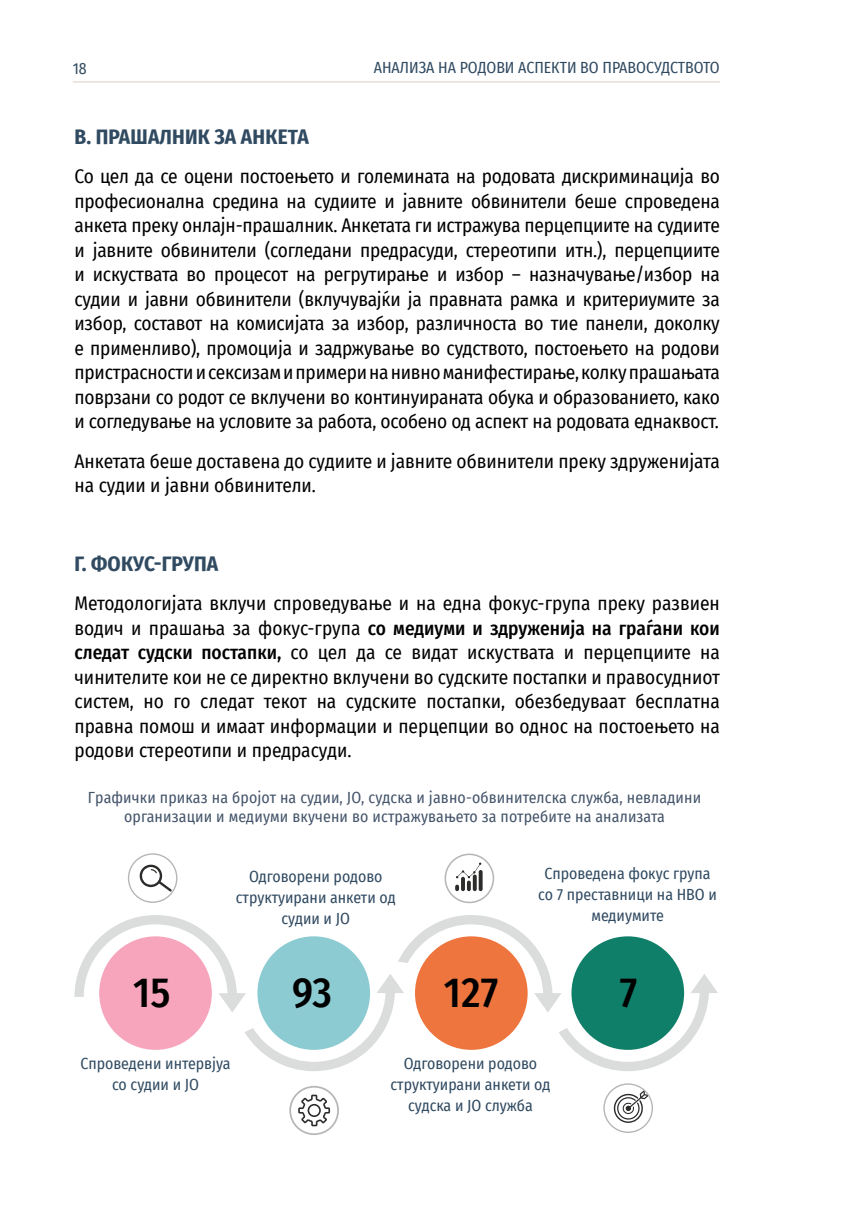
<style>
.page{position:relative;width:844px;height:1216px;background:#fff}
.page>*{position:absolute;margin:0;border:0;box-sizing:border-box;transform-origin:0 0}
.t1{font:500 42px "Fira Sans Condensed";letter-spacing:.005em;color:#000}
.t2{font:700 21px "Fira Sans Condensed";letter-spacing:.01em;color:#304a61}
.t3{font:19.25px/24.5px "Fira Sans Condensed";color:#000;text-align:justify}
.t4{font:15.75px/21px "Fira Sans Condensed";color:#304a61;text-align:center}
.t5{font:15.75px/19.2px "Fira Sans Condensed";letter-spacing:.01em;color:#44546a;text-align:center}
.s1{font-weight:500}
</style>
<div class="page">
<hr style="left:73px;top:81px;width:646px;height:2px;background:#e8e4dd">
<svg style="left:74px;top:915px;width:643px;height:156px"></svg>
<div style="left:415px;top:936px;width:112px;height:113px;background:#ee753d;border-radius:50%"></div>
<div style="left:289px;top:1085px;width:50px;height:49px;border:2px solid #b5b6b6;border-radius:50%"></div>
<div style="left:128px;top:853px;width:49px;height:49px;border:1px solid #b5b6b6;border-radius:50%"></div>
<svg style="left:139px;top:864px;width:33px;height:27px"></svg>
<svg style="left:298px;top:1094px;width:32px;height:32px"></svg>
<svg style="left:613px;top:1089px;width:36px;height:33px"></svg>
<div style="left:444px;top:853px;width:50px;height:50px;border:2px solid #b5b6b6;border-radius:50%"></div>
<hr style="left:478px;top:870px;width:4px;height:21px;background:#2c2c2b;border-radius:2px">
<svg style="left:455px;top:862px;width:26px;height:29px"></svg>
<div style="left:603px;top:1083px;width:49px;height:49px;border:1px solid #b5b6b6;border-radius:50%"></div>
<p class="t4" style="left:73px;top:58px;width:16px">18</p>
<p class="t4" style="left:373px;top:57px;width:347px">АНАЛИЗА НА РОДОВИ АСПЕКТИ ВО ПРАВОСУДСТВОТО</p>
<p class="t2" style="left:75px;top:119px;width:235px">В. ПРАШАЛНИК ЗА АНКЕТА</p>
<p class="t3" style="left:74px;top:164px;width:646px">Со цел да се оцени постоењето и големината на родовата дискриминација во професионална средина на судиите и јавните обвинители беше спроведена анкета преку онлајн-прашалник. Анкетата ги истражува перцепциите на судиите и јавните обвинители (согледани предрасуди, стереотипи итн.), перцепциите и искуствата во процесот на регрутирање и избор – назначување/избор на судии и јавни обвинители (вклучувајќи ја правната рамка и критериумите за избор, составот на комисијата за избор, различноста во тие панели, доколку е применливо), промоција и задржување во судството, постоењето на родови пристрасности и сексизам и примери на нивно манифестирање, колку прашањата поврзани со родот се вклучени во континуираната обука и образованието, како и согледување на условите за работа, особено од аспект на родовата еднаквост.</p>
<p class="t3" style="left:74px;top:448px;width:646px">Анкетата беше доставена до судиите и јавните обвинители преку здруженијата на судии и јавни обвинители.</p>
<p class="t2" style="left:75px;top:546px;width:145px">Г. ФОКУС-ГРУПА</p>
<p class="t3" style="left:74px;top:591px;width:646px">Методологијата вклучи спроведување и на една фокус-група преку развиен водич и прашања за фокус-група <span class="s1">со медиуми и здруженија на граѓани кои следат судски постапки,</span> со цел да се видат искуствата и перцепциите на чинителите кои не се директно вклучени во судските постапки и правосудниот систем, но го следат текот на судските постапки, обезбедуваат бесплатна правна помош и имаат информации и перцепции во однос на постоењето на родови стереотипи и предрасуди.</p>
<p class="t5" style="left:88px;top:787px;width:614px">Графички приказ на бројот на судии, ЈО, судска и јавно-обвинителска служба, невладини организации и медиуми вкучени во истражувањето за потребите на анализата</p>
<p class="t4" style="left:236px;top:865px;width:161px">Одговорени родово структуирани анкети од судии и ЈО</p>
<p class="t4" style="left:538px;top:862px;width:180px">Спроведена фокус група со 7 преставници на НВО и медиумите</p>
<h1 class="t1" style="left:133px;top:959px;width:39px">15</h1>
<h1 class="t1" style="left:292px;top:959px;width:42px">93</h1>
<h1 class="t1" style="left:444px;top:959px;width:56px">127</h1>
<h1 class="t1" style="left:619px;top:959px;width:19px">7</h1>
<p class="t4" style="left:81px;top:1052px;width:151px">Спроведени интервјуа со судии и ЈО</p>
<p class="t4" style="left:390px;top:1052px;width:161px">Одговорени родово структуирани анкети од судска и ЈО служба</p>
</div>
